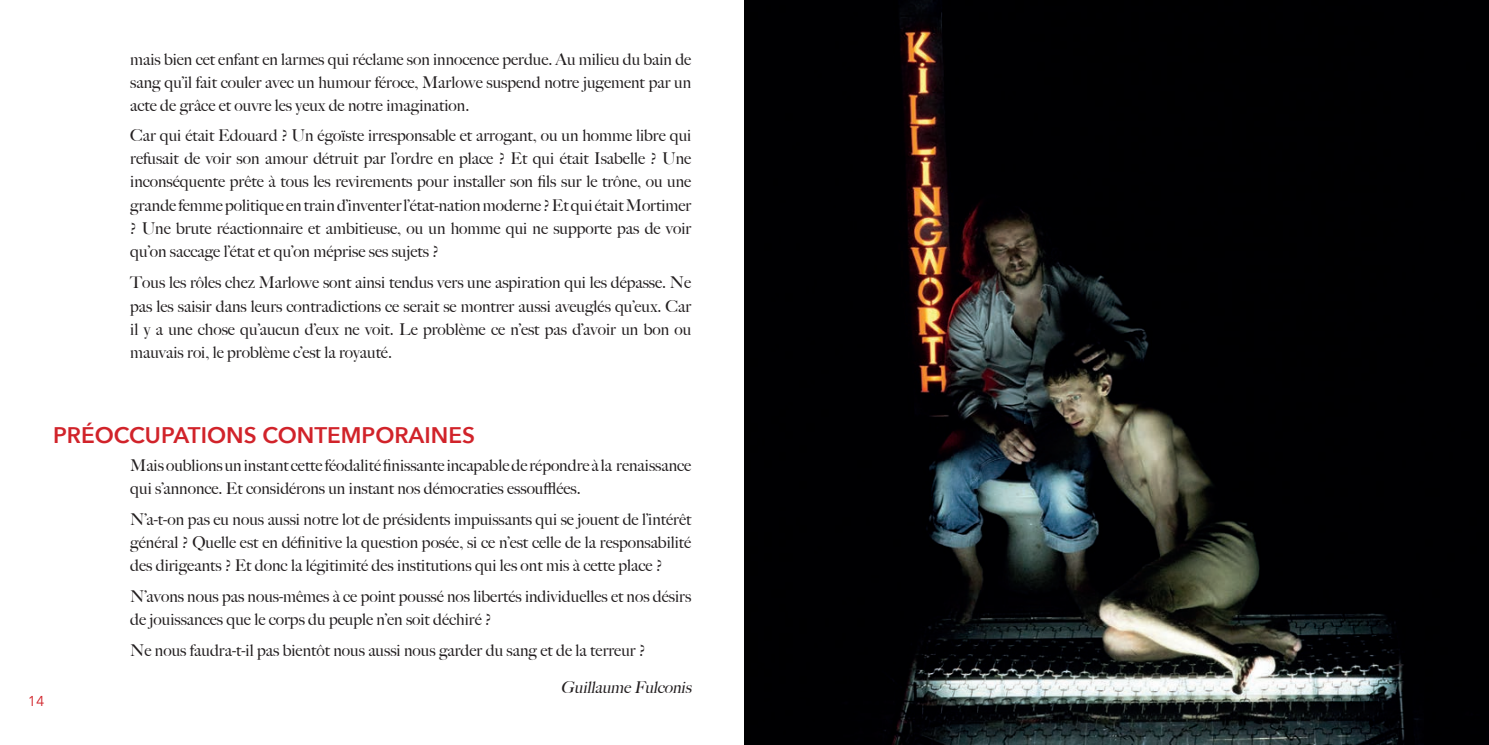
<style>
.page{position:relative;width:1489px;height:745px;background:#fff}
.page>*{position:absolute;margin:0;border:0;box-sizing:border-box;transform-origin:0 0}
.Titre_1{font:600 22.5px "Avenir Next";color:#d1232a}
.Corps_de_texte{font:500 16.25px/23.1px "Big Caslon";color:#231f20;text-align:justify}
.Corps_de_texte-2{font:italic 500 16.25px "Big Caslon";color:#231f20}
.Titre_principal{font:14.25px "Avenir Next";color:#d1232a}
</style>
<div class="page">
<div style="left:1423px;top:0;width:65px;height:744px;background:#000002"></div>
<div style="left:744px;top:0;width:35px;height:744px;background:#000002"></div>
<img style="left:779px;top:0;width:644px;height:744px">
<p class="Corps_de_texte" style="left:130px;top:47px;width:562px">mais bien cet enfant en larmes qui réclame son innocence perdue. Au milieu du bain de sang qu’il fait couler avec un humour féroce, Marlowe suspend notre jugement par un acte de grâce et ouvre les yeux de notre imagination.</p>
<p class="Corps_de_texte" style="left:130px;top:123px;width:562px">Car qui était Edouard ? Un égoïste irresponsable et arrogant, ou un homme libre qui refusait de voir son amour détruit par l’ordre en place ? Et qui était Isabelle ? Une inconséquente prête à tous les revirements pour installer son fils sur le trône, ou une grande femme politique en train d’inventer l’état-nation moderne ? Et qui était Mortimer ? Une brute réactionnaire et ambitieuse, ou un homme qui ne supporte pas de voir qu’on saccage l’état et qu’on méprise ses sujets ?</p>
<p class="Corps_de_texte" style="left:130px;top:269px;width:562px">Tous les rôles chez Marlowe sont ainsi tendus vers une aspiration qui les dépasse. Ne pas les saisir dans leurs contradictions ce serait se montrer aussi aveuglés qu’eux. Car il y a une chose qu’aucun d’eux ne voit. Le problème ce n’est pas d’avoir un bon ou mauvais roi, le problème c’est la royauté.</p>
<p class="Titre_principal" style="left:28px;top:688px;width:18px">14</p>
<p class="Titre_1" style="left:53px;top:415px;width:423px">PRÉOCCUPATIONS CONTEMPORAINES</p>
<p class="Corps_de_texte" style="left:130px;top:453px;width:562px">Mais oublions un instant cette féodalité finissante incapable de répondre à la renaissance qui s’annonce. Et considérons un instant nos démocraties essoufflées.</p>
<p class="Corps_de_texte" style="left:130px;top:507px;width:562px">N’a-t-on pas eu nous aussi notre lot de présidents impuissants qui se jouent de l’intérêt général ? Quelle est en définitive la question posée, si ce n’est celle de la responsabilité des dirigeants ? Et donc la légitimité des institutions qui les ont mis à cette place ?</p>
<p class="Corps_de_texte" style="left:130px;top:584px;width:562px">N’avons nous pas nous-mêmes à ce point poussé nos libertés individuelles et nos désirs de jouissances que le corps du peuple n’en soit déchiré ?</p>
<p class="Corps_de_texte" style="left:130px;top:637px;width:516px">Ne nous faudra-t-il pas bientôt nous aussi nous garder du sang et de la terreur ?</p>
<p class="Corps_de_texte-2" style="left:560px;top:673px;width:136px">GuillaumeFulconis</p>
</div>
